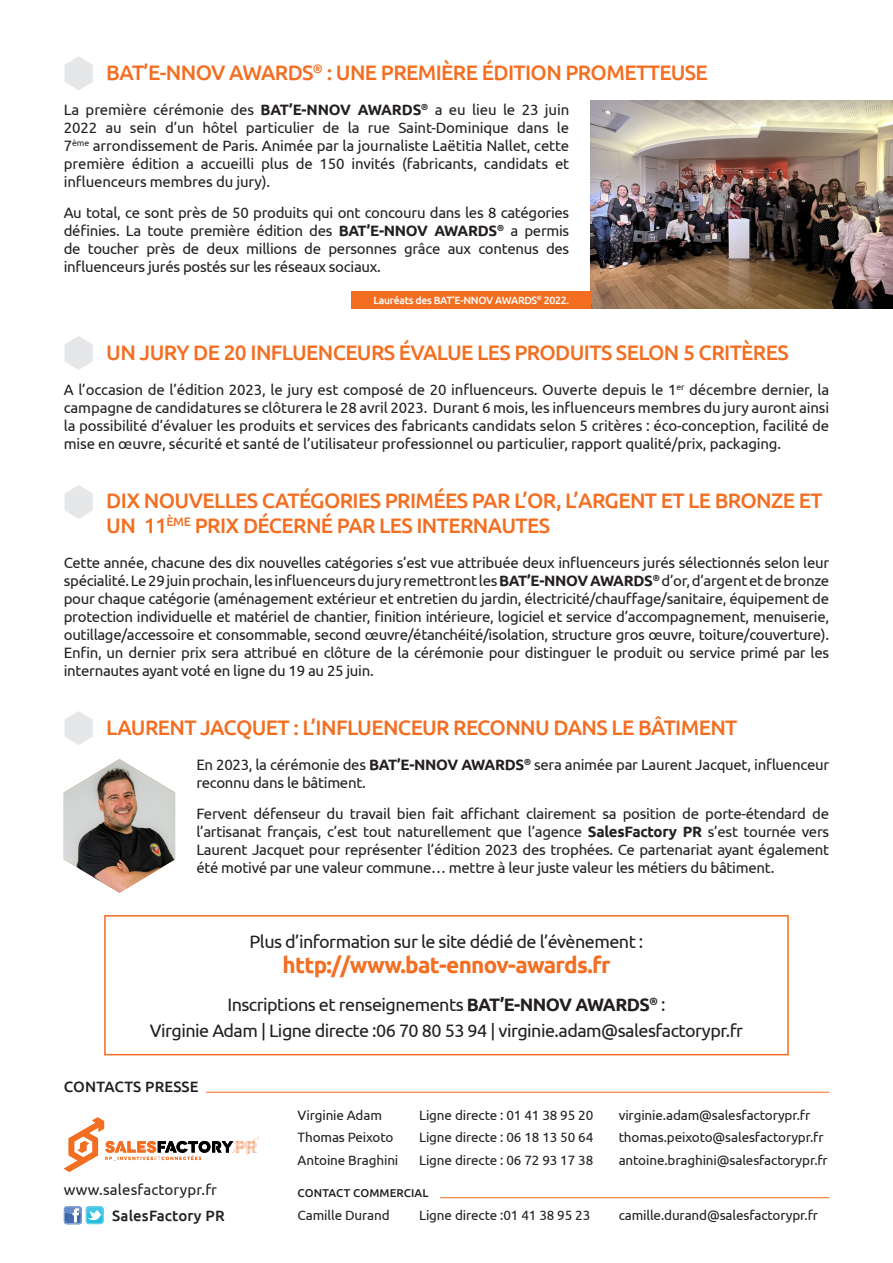
<style>
.page{position:relative;width:893px;height:1263px;background:#fff}
.page>*{position:absolute;margin:0;border:0;box-sizing:border-box;transform-origin:0 0}
.t1{font:700 22.5px "Ubuntu";letter-spacing:-.03em;color:#f36e21}
.t2{font:500 21px/25.2px "Ubuntu";letter-spacing:-.03em;color:#f36e21}
.t3{font:18px/25.5px "Ubuntu";letter-spacing:-.03em;color:#231f20;text-align:center}
.t4{font:15px/18px "Ubuntu";letter-spacing:-.02em;color:#231f20;text-align:justify}
.t5{font:500 15px "Ubuntu";letter-spacing:.01em;color:#231f20}
.t6{font:15px "Ubuntu";letter-spacing:.01em;color:#231f20}
.t7{font:13.5px "Ubuntu";letter-spacing:-.01em;color:#231f20}
.t8{font:500 11.4px "Ubuntu";letter-spacing:.01em;color:#231f20}
.t9{font:500 10.5px "Ubuntu";letter-spacing:-.03em;color:#fff}
.s1{font-weight:700}
</style>
<div class="page">
<svg style="left:64px;top:1117px;width:195px;height:55px"></svg>
<svg style="left:64px;top:1206px;width:40px;height:18px"></svg>
<hr style="left:206px;top:1092px;width:623px;height:1px;background:#f36e21">
<hr style="left:440px;top:1197px;width:389px;height:1px;background:#f36e21">
<div style="left:104px;top:915px;width:685px;height:140px;border:2px solid #f36e21"></div>
<svg style="left:65px;top:56px;width:28px;height:34px"></svg>
<svg style="left:65px;top:711px;width:28px;height:34px"></svg>
<svg style="left:65px;top:336px;width:28px;height:34px"></svg>
<svg style="left:65px;top:485px;width:28px;height:34px"></svg>
<img style="left:591px;top:101px;width:302px;height:207px">
<img style="left:64px;top:759px;width:111px;height:134px">
<div style="left:351px;top:291px;width:240px;height:17px;background:#f36e21"></div>
<p class="t2" style="left:106px;top:59px;width:603px">BAT’E-NNOV AWARDS<sup>®</sup> : UNE PREMIÈRE ÉDITION PROMETTEUSE</p>
<p class="t4" style="left:64px;top:100px;width:507px">La première cérémonie des <span class="s1">BAT’E-NNOV AWARDS</span><sup>®</sup> a eu lieu le 23 juin 2022 au sein d’un hôtel particulier de la rue Saint-Dominique dans le 7<sup>ème</sup> arrondissement de Paris. Animée par la journaliste Laëtitia Nallet, cette première édition a accueilli plus de 150 invités (fabricants, candidats et influenceurs membres du jury).</p>
<p class="t4" style="left:64px;top:203px;width:507px">Au total, ce sont près de 50 produits qui ont concouru dans les 8 catégories définies. La toute première édition des <span class="s1">BAT’E-NNOV AWARDS</span><sup>®</sup> a permis de toucher près de deux millions de personnes grâce aux contenus des influenceurs jurés postés sur les réseaux sociaux.</p>
<p class="t9" style="left:373px;top:293px;width:197px">Lauréats des BAT’E-NNOV AWARDS<sup>®</sup> 2022.</p>
<p class="t2" style="left:106px;top:339px;width:684px">UN JURY DE 20 INFLUENCEURS ÉVALUE LES PRODUITS SELON 5 CRITÈRES</p>
<p class="t4" style="left:64px;top:380px;width:767px">A l’occasion de l’édition 2023, le jury est composé de 20 influenceurs. Ouverte depuis le 1<sup>er</sup> décembre dernier, la campagne de candidatures se clôturera le 28 avril 2023. Durant 6 mois, les influenceurs membres du jury auront ainsi la possibilité d’évaluer les produits et services des fabricants candidats selon 5 critères : éco-conception, facilité de mise en œuvre, sécurité et santé de l’utilisateur professionnel ou particulier, rapport qualité/prix, packaging.</p>
<p class="t2" style="left:106px;top:487px;width:718px">DIX NOUVELLES CATÉGORIES PRIMÉES PAR L’OR, L’ARGENT ET LE BRONZE ET<br>UN 11<sup>ÈME</sup> PRIX DÉCERNÉ PAR LES INTERNAUTES</p>
<p class="t4" style="left:64px;top:553px;width:767px">Cette année, chacune des dix nouvelles catégories s’est vue attribuée deux influenceurs jurés sélectionnés selon leur spécialité. Le 29 juin prochain, les influenceurs du jury remettront les <span class="s1">BAT’E-NNOV AWARDS</span><sup>®</sup> d’or, d’argent et de bronze pour chaque catégorie (aménagement extérieur et entretien du jardin, électricité/chauffage/sanitaire, équipement de protection individuelle et matériel de chantier, finition intérieure, logiciel et service d’accompagnement, menuiserie, outillage/accessoire et consommable, second œuvre/étanchéité/isolation, structure gros œuvre, toiture/couverture).<br>Enfin, un dernier prix sera attribué en clôture de la cérémonie pour distinguer le produit ou service primé par les internautes ayant voté en ligne du 19 au 25 juin.</p>
<p class="t2" style="left:106px;top:714px;width:633px">LAURENT JACQUET : L’INFLUENCEUR RECONNU DANS LE BÂTIMENT</p>
<p class="t4" style="left:196px;top:755px;width:634px">En 2023, la cérémonie des <span class="s1">BAT’E-NNOV AWARDS</span><sup>®</sup> sera animée par Laurent Jacquet, influenceur reconnu dans le bâtiment.</p>
<p class="t4" style="left:196px;top:804px;width:634px">Fervent défenseur du travail bien fait affichant clairement sa position de porte-étendard de l’artisanat français, c’est tout naturellement que l’agence <span class="s1">SalesFactory PR</span> s’est tournée vers Laurent Jacquet pour représenter l’édition 2023 des trophées. Ce partenariat ayant également été motivé par une valeur commune… mettre à leur juste valeur les métiers du bâtiment.</p>
<p class="t3" style="left:250px;top:928px;width:395px">Plus d’information sur le site dédié de l’évènement :</p>
<p class="t1" style="left:282px;top:951px;width:330px">http://www.bat-ennov-awards.fr</p>
<p class="t3" style="left:150px;top:992px;width:595px">Inscriptions et renseignements <span class="s1">BAT’E-NNOV AWARDS</span><sup>®</sup> :<br>Virginie Adam | Ligne directe :06 70 80 53 94 | virginie.adam@salesfactorypr.fr</p>
<p class="t5" style="left:64px;top:1077px;width:136px">CONTACTS PRESSE</p>
<p class="t7" style="left:298px;top:1106px;width:86px">Virginie Adam</p>
<p class="t7" style="left:419px;top:1106px;width:176px">Ligne directe : 01 41 38 95 20</p>
<p class="t7" style="left:619px;top:1106px;width:193px">virginie.adam@salesfactorypr.fr</p>
<p class="t7" style="left:298px;top:1129px;width:97px">Thomas Peixoto</p>
<p class="t7" style="left:419px;top:1129px;width:176px">Ligne directe : 06 18 13 50 64</p>
<p class="t7" style="left:619px;top:1129px;width:206px">thomas.peixoto@salesfactorypr.fr</p>
<p class="t7" style="left:298px;top:1151px;width:102px">Antoine Braghini</p>
<p class="t7" style="left:419px;top:1151px;width:176px">Ligne directe : 06 72 93 17 38</p>
<p class="t7" style="left:619px;top:1151px;width:211px">antoine.braghini@salesfactorypr.fr</p>
<p class="t6" style="left:64px;top:1181px;width:155px">www.salesfactorypr.fr</p>
<p class="t8" style="left:298px;top:1186px;width:132px">CONTACT COMMERCIAL</p>
<p class="t5" style="left:112px;top:1206px;width:114px">SalesFactory PR</p>
<p class="t7" style="left:298px;top:1207px;width:94px">Camille Durand</p>
<p class="t7" style="left:419px;top:1207px;width:173px">Ligne directe :01 41 38 95 23</p>
<p class="t7" style="left:619px;top:1207px;width:201px">camille.durand@salesfactorypr.fr</p>
</div>
